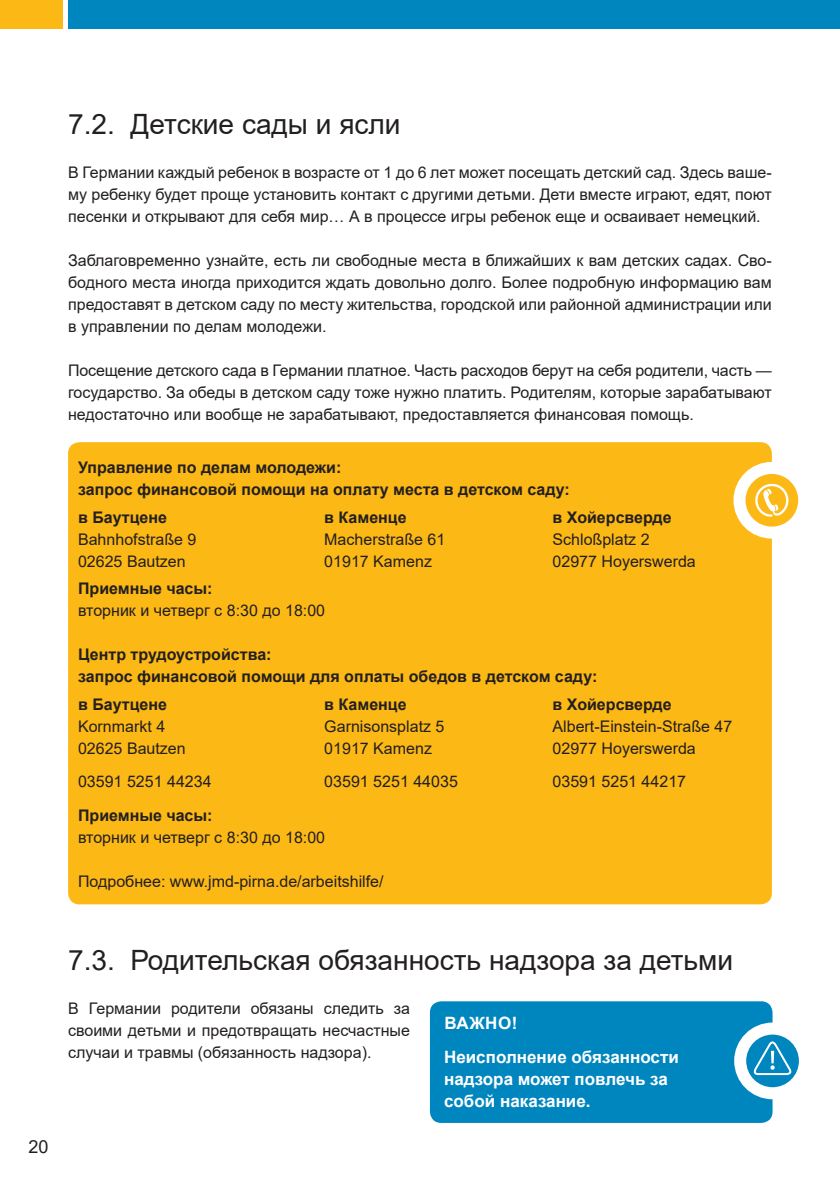
<style>
.page{position:relative;width:840px;height:1191px;background:#fff}
.page>*{position:absolute;margin:0;border:0;box-sizing:border-box;transform-origin:0 0}
.t1{font:28px "Arial";color:#231f20}
.t2{font:18px "Arial";color:#231f20}
.t3{font:700 17px/33.4px "Arial";color:#fff}
.t4{font:16px/22px "Arial";color:#231f20;text-align:justify}
.t5{font:700 16px/22px "Arial";color:#231f20}
</style>
<div class="page">
<div style="left:68px;top:442px;width:703px;height:462px;background:#fcb814;border-radius:11px"></div>
<svg style="left:739px;top:468px;width:64px;height:64px"></svg>
<div style="left:733px;top:462px;width:76px;height:76px;border:12px solid #fff;border-radius:50%"></div>
<svg style="left:754px;top:484px;width:34px;height:33px"></svg>
<div style="left:429px;top:1001px;width:343px;height:122px;background:#0086be;border-radius:11px"></div>
<svg style="left:739px;top:1028px;width:65px;height:65px"></svg>
<div style="left:733px;top:1022px;width:77px;height:77px;border:12px solid #fff;border-radius:50%"></div>
<svg style="left:752px;top:1039px;width:40px;height:37px"></svg>
<div style="left:68px;top:0;width:771px;height:28px;background:#0086be"></div>
<div style="left:0;top:0;width:62px;height:28px;background:#fcb814"></div>
<h1 class="t1" style="left:68px;top:105px;width:334px">7.2. Детские сады и ясли</h1>
<p class="t4" style="left:68px;top:161px;width:704px">В Германии каждый ребенок в возрасте от 1 до 6 лет может посещать детский сад. Здесь ваше&shy;му ребенку будет проще установить контакт с другими детьми. Дети вместе играют, едят, поют песенки и открывают для себя мир… А в процессе игры ребенок еще и осваивает немецкий.</p>
<p class="t4" style="left:68px;top:249px;width:705px">Заблаговременно узнайте, есть ли свободные места в ближайших к вам детских садах. Сво&shy;бодного места иногда приходится ждать довольно долго. Более подробную информацию вам предоставят в детском саду по месту жительства, городской или районной администрации или в управлении по делам молодежи.</p>
<p class="t4" style="left:68px;top:359px;width:704px">Посещение детского сада в Германии платное. Часть расходов берут на себя родители, часть — государство. За обеды в детском саду тоже нужно платить. Родителям, которые зарабатывают недостаточно или вообще не зарабатывают, предоставляется финансовая помощь.</p>
<p class="t5" style="left:78px;top:456px;width:493px">Управление по делам молодежи:<br>запрос финансовой помощи на оплату места в детском саду:</p>
<p class="t5" style="left:78px;top:506px;width:90px">в Баутцене</p>
<p class="t5" style="left:324px;top:506px;width:84px">в Каменце</p>
<p class="t5" style="left:552px;top:506px;width:120px">в Хойерсверде</p>
<p class="t4" style="left:78px;top:528px;width:120px">Bahnhofstraße 9</p>
<p class="t4" style="left:324px;top:528px;width:122px">Macherstraße 61</p>
<p class="t4" style="left:552px;top:528px;width:98px">Schloßplatz 2</p>
<p class="t4" style="left:78px;top:550px;width:109px">02625 Bautzen</p>
<p class="t4" style="left:324px;top:550px;width:109px">01917 Kamenz</p>
<p class="t4" style="left:552px;top:550px;width:145px">02977 Hoyerswerda</p>
<p class="t5" style="left:78px;top:578px;width:136px">Приемные часы:</p>
<p class="t4" style="left:78px;top:599px;width:248px">вторник и четверг с 8:30 до 18:00</p>
<p class="t5" style="left:78px;top:644px;width:520px">Центр трудоустройства:<br>запрос финансовой помощи для оплаты обедов в детском саду:</p>
<p class="t5" style="left:78px;top:693px;width:90px">в Баутцене</p>
<p class="t5" style="left:324px;top:693px;width:84px">в Каменце</p>
<p class="t5" style="left:552px;top:693px;width:120px">в Хойерсверде</p>
<p class="t4" style="left:78px;top:715px;width:89px">Kornmarkt 4</p>
<p class="t4" style="left:324px;top:715px;width:122px">Garnisonsplatz 5</p>
<p class="t4" style="left:552px;top:715px;width:181px">Albert-Einstein-Straße 47</p>
<p class="t4" style="left:78px;top:737px;width:109px">02625 Bautzen</p>
<p class="t4" style="left:324px;top:737px;width:109px">01917 Kamenz</p>
<p class="t4" style="left:552px;top:737px;width:145px">02977 Hoyerswerda</p>
<p class="t4" style="left:78px;top:770px;width:135px">03591 5251 44234</p>
<p class="t4" style="left:324px;top:770px;width:135px">03591 5251 44035</p>
<p class="t4" style="left:552px;top:770px;width:135px">03591 5251 44217</p>
<p class="t5" style="left:78px;top:804px;width:136px">Приемные часы:</p>
<p class="t4" style="left:78px;top:826px;width:248px">вторник и четверг с 8:30 до 18:00</p>
<p class="t4" style="left:78px;top:870px;width:307px">Подробнее: www.jmd-pirna.de/arbeitshilfe/</p>
<p class="t2" style="left:28px;top:1134px;width:22px">20</p>
<h1 class="t1" style="left:68px;top:941px;width:666px">7.3. Родительская обязанность надзора за детьми</h1>
<p class="t4" style="left:68px;top:997px;width:343px">В Германии родители обязаны следить за своими детьми и предотвращать несчастные случаи и травмы (обязанность надзора).</p>
<p class="t3" style="left:444px;top:1007px;width:236px">ВАЖНО!<br>Неисполнение обязанности</p>
<p class="t3" style="left:444px;top:1068px;width:225px;line-height:22px">надзора может повлечь за собой наказание.</p>
</div>
